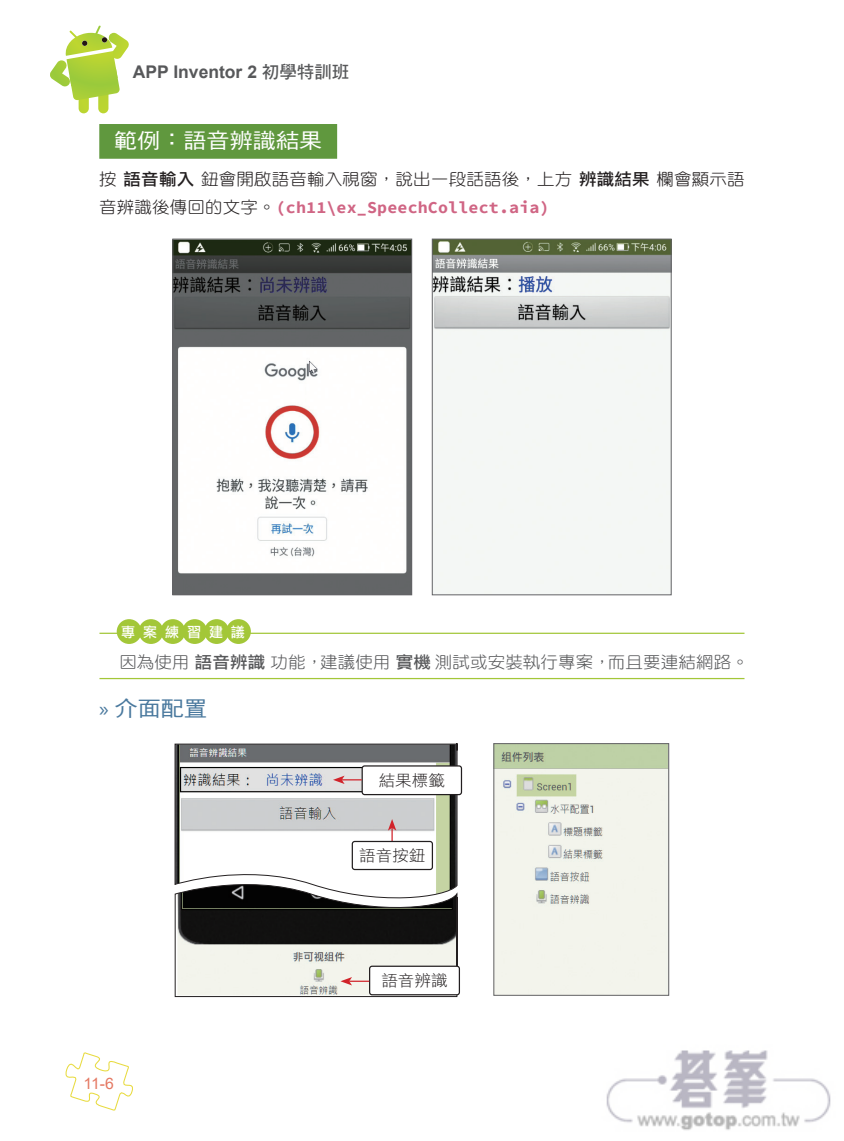
<style>
.page{position:relative;width:844px;height:1141px;background:#fff}
.page>*{position:absolute;margin:0;border:0;box-sizing:border-box;transform-origin:0 0}
.t1{font:21px "DF Hei Std W5";color:#fff;scale:1.1 1}
.t2{font:21px "DF Hei Std W5";color:#4a799e;scale:1.1 1}
.t3{font:700 17.5px "Arial";color:#57585a}
.t4{font:700 16.62px "Source Code Pro";letter-spacing:.01em;color:#d06584}
.t5{font:16.62px "DF Yuan Std W3";letter-spacing:.015em;color:#231f20;scale:1.05 1}
.t6{font:16.62px "DF Yuan Std W3";letter-spacing:.01em;color:#57585a;scale:1.05 1}
.t7{font:15.75px "DF Hei Std W3";color:#231f20;scale:1.05 1}
.t8{font:15.75px "Arial";color:#e47862}
.t9{font:14px "DF Li Hei Std W5";letter-spacing:.565em;color:#fff}
.s1{font-family:"DF Hei Std W7";font-weight:400}
.s2{font-family:"DF Li Hei Std W5"}
.s3{font-family:"DF Yuan Std W3";font-weight:400;color:#231f20}
.s4{font-family:"Myriad Pro"}
</style>
<div class="page">
<svg style="left:65px;top:1052px;width:68px;height:59px"></svg>
<div style="left:79px;top:82px;width:10px;height:31px;background:#bdd630;border-radius:5px"></div>
<div style="left:98px;top:82px;width:10px;height:31px;background:#bad531;border-radius:5px"></div>
<svg style="left:50px;top:26px;width:79px;height:74px"></svg>
<div style="left:99px;top:124px;width:238px;height:35px;background:#60983e"></div>
<img style="left:174px;top:241px;width:236px;height:352px">
<div style="left:172px;top:239px;width:240px;height:356px;border:1px solid #636366"></div>
<img style="left:434px;top:241px;width:235px;height:352px">
<div style="left:432px;top:239px;width:239px;height:356px;border:1px solid #636366"></div>
<hr style="left:99px;top:633px;width:645px;height:1px;background:#a3c738">
<hr style="left:99px;top:678px;width:645px;height:1px;background:#a3c738">
<div style="left:117px;top:619px;width:24px;height:25px;background:#a3c738;border-radius:50%"></div>
<div style="left:160px;top:619px;width:25px;height:25px;background:#a3c738;border-radius:50%"></div>
<div style="left:138px;top:619px;width:25px;height:25px;background:#a3c738;border-radius:50%"></div>
<div style="left:182px;top:619px;width:25px;height:25px;background:#a3c738;border-radius:50%"></div>
<div style="left:226px;top:619px;width:25px;height:25px;background:#a3c738;border-radius:50%"></div>
<div style="left:204px;top:619px;width:25px;height:25px;background:#a3c738;border-radius:50%"></div>
<svg style="left:175px;top:743px;width:282px;height:129px"></svg>
<svg style="left:388px;top:819px;width:8px;height:22px"></svg>
<div style="left:362px;top:766px;width:99px;height:29px;background:#fff;border-radius:2px"></div>
<div style="left:361px;top:765px;width:101px;height:30px;border:1px solid #231f20;border-radius:2px"></div>
<svg style="left:333px;top:776px;width:28px;height:8px"></svg>
<div style="left:369px;top:966px;width:91px;height:29px;border:1px solid #231f20;border-radius:2px"></div>
<svg style="left:175px;top:872px;width:282px;height:125px"></svg>
<div style="left:352px;top:841px;width:80px;height:28px;background:#fff;border-radius:2px"></div>
<div style="left:351px;top:841px;width:82px;height:29px;border:1px solid #231f20;border-radius:2px"></div>
<img style="left:495px;top:745px;width:172px;height:249px">
<div style="left:493px;top:743px;width:176px;height:253px;border:1px solid #636366"></div>
<img style="left:606px;top:1050px;width:225px;height:81px">
<p class="t3" style="left:133px;top:59px;width:218px">APP Inventor 2 <span class="s1">初學特訓班</span></p>
<p class="t1" style="left:114px;top:129px;width:191px">範例：語音辨識結果</p>
<p class="t5" style="left:99px;top:170px;width:616px">按<span class="s2">語音輸入</span>鈕會開啟語音輸入視窗，說出一段話語後，上方<span class="s2">辨識結果</span>欄會顯示語</p>
<p class="t4" style="left:99px;top:196px;width:451px"><span class="s3">音辨識後傳回的文字。</span>(ch11\ex_SpeechCollect.aia)</p>
<p class="t9" style="left:121px;top:624px;width:125px">專案練習建議</p>
<p class="t6" style="left:119px;top:653px;width:601px">因為使用<span class="s2">語音辨識</span>功能，建議使用<span class="s2">實機</span>測試或安裝執行專案，而且要連結網路。</p>
<p class="t2" style="left:99px;top:697px;width:100px"><span class="s4">»</span> 介面配置</p>
<p class="t8" style="left:83px;top:1073px;width:32px">11-6</p>
<p class="t7" style="left:378px;top:772px;width:64px">結果標籤</p>
<p class="t7" style="left:359px;top:847px;width:64px">語音按鈕</p>
<p class="t7" style="left:381px;top:972px;width:64px">語音辨識</p>
</div>
